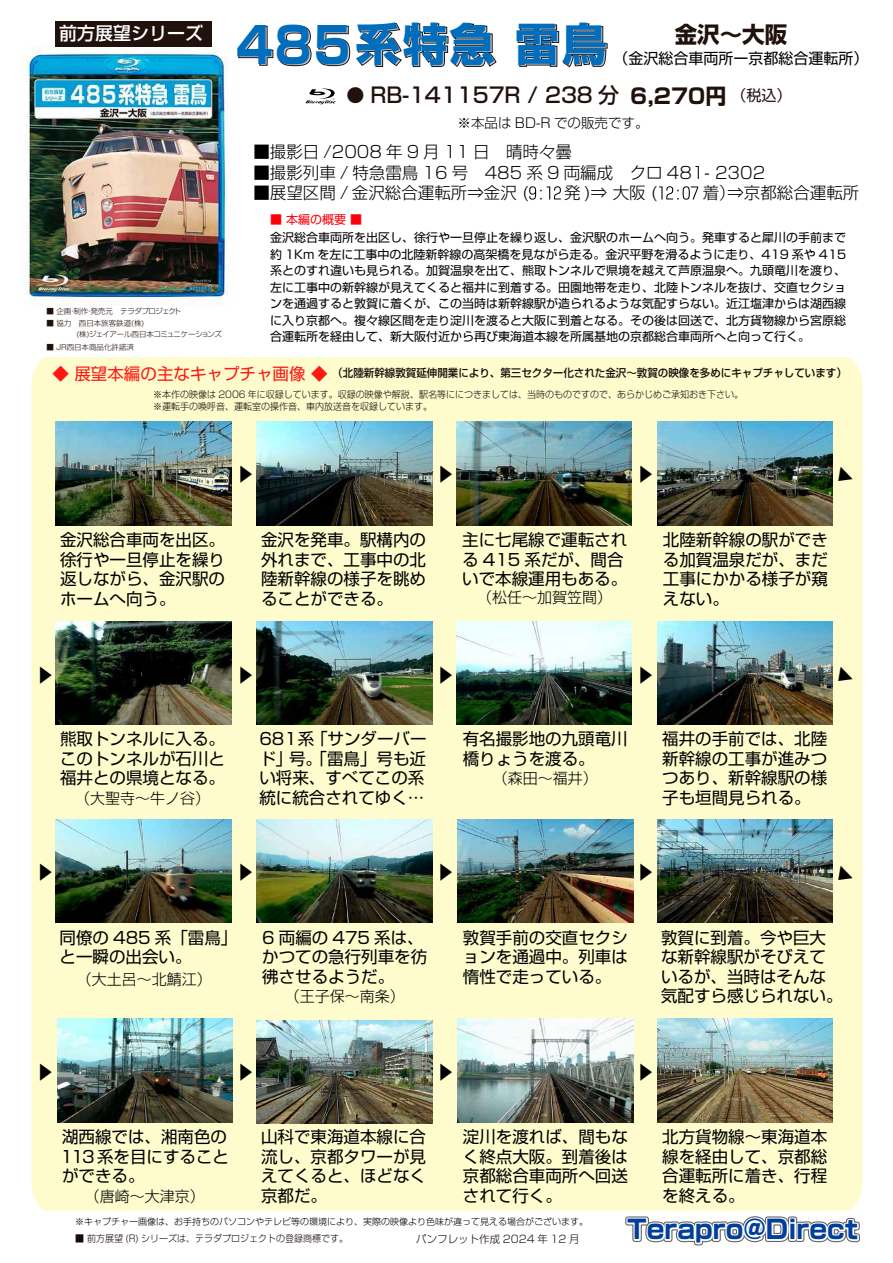
<style>
.page{position:relative;width:893px;height:1263px;background:#fff}
.page>*{position:absolute;margin:0;border:0;box-sizing:border-box;transform-origin:0 0}
.t1{font:700 45px "Shin Go Pro";color:#006ebc}
.t2{font:700 25.8px "Shin Go Pro";color:#003f9a}
.t3{font:700 22.5px "Shin Go Pro";color:#21110d}
.t4{font:500 21px "Shin Go Pro";color:#21110d}
.t5{font:18px "Koz Go Pr 6 N";color:#000}
.t6{font:500 18px "Shin Go Pro";color:#fff}
.t7{font:16.5px/19.5px "Shin Go Pro";color:#000;text-align:justify}
.t8{font:300 16.5px "Shin Go Pro";color:#000}
.t9{font:300 15px "Shin Go Pro";color:#000}
.t10{font:15px "Shin Go Pro";color:#000}
.t11{font:300 13.5px "Shin Go Pro";color:#000}
.t12{font:12px/16.5px "Shin Go Pro";color:#000;text-align:justify}
.t13{font:12px "Shin Go Pro";color:#ff000a}
.t14{font:500 10.95px "Shin Go Pro";color:#160b08;scale:.95 1}
.t15{font:300 10.5px "Shin Go Pro";color:#160b08}
.t16{font:300 9.45px/12.8px "Shin Go Pro";color:#160b08;scale:.95 1}
.t17{font:300 9px "Shin Go Pro";color:#000}
.t18{font:300 7.5px/10.5px "Shin Go Pro";letter-spacing:-.02em;color:#21110d}
.t19{font:300 7.5px "Shin Go Pro";letter-spacing:-.05em;color:#21110d}
.t20{font:300 7.5px "Shin Go Pro";color:#21110d}
.s1{font-size:49.5px}
.s2{font-size:18px}
.s3{font-weight:700}
.s4{font-weight:400;font-size:15px}
.s5{font-weight:400;font-size:16.5px;color:#ff1912}
</style>
<div class="page">
<div style="left:32px;top:357px;width:830px;height:854px;background:#fefbcd"></div>
<img style="left:456px;top:422px;width:176px;height:103px">
<img style="left:256px;top:422px;width:176px;height:103px">
<img style="left:458px;top:819px;width:175px;height:104px">
<img style="left:657px;top:819px;width:175px;height:104px">
<img style="left:256px;top:819px;width:176px;height:104px">
<img style="left:56px;top:422px;width:175px;height:103px">
<img style="left:657px;top:422px;width:175px;height:103px">
<img style="left:56px;top:621px;width:175px;height:104px">
<img style="left:256px;top:621px;width:176px;height:104px">
<img style="left:456px;top:621px;width:176px;height:104px">
<img style="left:657px;top:621px;width:175px;height:104px">
<img style="left:458px;top:1019px;width:175px;height:103px">
<img style="left:657px;top:1019px;width:175px;height:103px">
<img style="left:57px;top:1019px;width:175px;height:103px">
<img style="left:56px;top:819px;width:175px;height:104px">
<img style="left:256px;top:1020px;width:176px;height:104px">
<img style="left:23px;top:46px;width:205px;height:256px">
<svg style="left:357px;top:23px;width:140px;height:44px"></svg>
<svg style="left:517px;top:23px;width:91px;height:45px"></svg>
<svg style="left:238px;top:25px;width:112px;height:41px"></svg>
<div style="left:56px;top:21px;width:156px;height:25px;background:#21110d"></div>
<svg style="left:529px;top:186px;width:32px;height:14px"></svg>
<svg style="left:659px;top:186px;width:39px;height:14px"></svg>
<svg style="left:625px;top:1216px;width:235px;height:30px"></svg>
<svg style="left:306px;top:88px;width:30px;height:16px"></svg>
<svg style="left:833px;top:865px;width:20px;height:21px"></svg>
<svg style="left:833px;top:667px;width:20px;height:20px"></svg>
<svg style="left:833px;top:467px;width:20px;height:20px"></svg>
<h1 class="t1" style="left:236px;top:8px;width:372px"><span class="s1">485</span>系特急 雷鳥</h1>
<p class="t6" style="left:59px;top:19px;width:145px">前方展望シリーズ</p>
<h3 class="t3" style="left:675px;top:17px;width:114px">金沢～大阪</h3>
<p class="t10" style="left:613px;top:46px;width:256px">（金沢総合車両所ー京都総合運転所）</p>
<p class="t4" style="left:346px;top:78px;width:447px"><span class="s2">●</span> RB-141157R / 238 分 <span class="s3">6,270円</span><span class="s4">（税込）</span></p>
<p class="t11" style="left:458px;top:112px;width:192px">※本品は BD-R での販売です。</p>
<p class="t8" style="left:253px;top:138px;width:320px">■撮影日 /2008 年 9 月 11 日 晴時々曇</p>
<p class="t8" style="left:253px;top:180px;width:277px">■展望区間 / 金沢総合運転所⇒金沢 (</p>
<p class="t8" style="left:564px;top:180px;width:95px">発 )⇒ 大阪 (</p>
<p class="t8" style="left:703px;top:180px;width:175px">着）⇒京都総合運転所　</p>
<p class="t8" style="left:253px;top:159px;width:513px">■撮影列車 / 特急雷鳥 16 号　485 系 9 両編成　クロ 481- 2302</p>
<p class="t13" style="left:270px;top:209px;width:93px">■ 本編の概要 ■</p>
<p class="t12" style="left:270px;top:228px;width:578px">金沢総合車両所を出区し、徐行や一旦停止を繰り返し、金沢駅のホームへ向う。発車すると犀川の手前まで約 1Km を左に工事中の北陸新幹線の高架橋を見ながら走る。金沢平野を滑るように走り、419 系や 415系とのすれ違いも見られる。加賀温泉を出て、熊取トンネルで県境を越えて芦原温泉へ。九頭竜川を渡り、左に工事中の新幹線が見えてくると福井に到着する。田園地帯を走り、北陸トンネルを抜け、交直セクションを通過すると敦賀に着くが、この当時は新幹線駅が造られるような気配すらない。近江塩津からは湖西線に入り京都へ。複々線区間を走り淀川を渡ると大阪に到着となる。その後は回送で、北方貨物線から宮原総合運転所を経由して、新大阪付近から再び東海道本線を所属基地の京都総合車両所へと向って行く。</p>
<p class="t19" style="left:46px;top:305px;width:136px">■ 企画・制作・発売元 テラダプロジェクト</p>
<p class="t18" style="left:46px;top:317px;width:177px">■ 協力　西日本旅客鉄道(株)<br>　　　　(株)ジェイアール西日本コミュニケーションズ</p>
<p class="t20" style="left:46px;top:341px;width:89px">■ JR西日本商品化許諾済</p>
<p class="t14" style="left:52px;top:364px;width:838px"><span class="s5">◆ 展望本編の主なキャプチャ画像 ◆</span> （北陸新幹線敦賀延伸開業により、第三セクター化された金沢～敦賀の映像を多めにキャプチャしています）</p>
<p class="t16" style="left:153px;top:387px;width:622px">※本作の映像は 2006 年に収録しています。収録の映像や解説、駅名等ににつきましては、当時のものですので、あらかじめご承知おき下さい。※運転手の喚呼音、運転室の操作音、車内放送音を収録しています。</p>
<p class="t5" style="left:236px;top:464px;width:19px">▶</p>
<p class="t5" style="left:436px;top:464px;width:19px">▶</p>
<p class="t5" style="left:636px;top:464px;width:19px">▶</p>
<p class="t7" style="left:60px;top:528px;width:166px">金沢総合車両を出区。徐行や一旦停止を繰り返しながら、金沢駅のホームへ向う。</p>
<p class="t7" style="left:261px;top:528px;width:166px">金沢を発車。駅構内の外れまで、工事中の北陸新幹線の様子を眺めることができる。</p>
<p class="t7" style="left:462px;top:528px;width:166px;text-align:left">主に七尾線で運転される 415 系だが、間合いで本線運用もある。</p>
<p class="t7" style="left:663px;top:528px;width:166px">北陸新幹線の駅ができる加賀温泉だが、まだ工事にかかる様子が窺えない。</p>
<p class="t9" style="left:477px;top:584px;width:136px">（松任～加賀笠間）</p>
<p class="t5" style="left:36px;top:665px;width:19px">▶</p>
<p class="t5" style="left:236px;top:665px;width:19px">▶</p>
<p class="t5" style="left:436px;top:665px;width:19px">▶</p>
<p class="t5" style="left:636px;top:665px;width:19px">▶</p>
<p class="t7" style="left:259px;top:727px;width:169px;text-align:left">681系「サンダーバード」号。「雷鳥」号も近い将来、すべてこの系統に統合されてゆく…</p>
<p class="t7" style="left:60px;top:727px;width:166px">熊取トンネルに入る。このトンネルが石川と福井との県境となる。</p>
<p class="t7" style="left:463px;top:727px;width:166px">有名撮影地の九頭竜川橋りょうを渡る。</p>
<p class="t9" style="left:493px;top:766px;width:106px">（森田～福井）</p>
<p class="t9" style="left:75px;top:786px;width:136px">（大聖寺～牛ノ谷）</p>
<p class="t7" style="left:662px;top:727px;width:166px">福井の手前では、北陸新幹線の工事が進みつつあり、新幹線駅の様子も垣間見られる。</p>
<p class="t5" style="left:36px;top:862px;width:19px">▶</p>
<p class="t5" style="left:236px;top:862px;width:19px">▶</p>
<p class="t5" style="left:436px;top:862px;width:19px">▶</p>
<p class="t5" style="left:636px;top:862px;width:19px">▶</p>
<p class="t7" style="left:60px;top:926px;width:179px">同僚の 485 系「雷鳥」と一瞬の出会い。</p>
<p class="t9" style="left:77px;top:966px;width:136px">（大土呂～北鯖江）</p>
<p class="t7" style="left:262px;top:926px;width:167px;text-align:left">6 両編の 475 系は、かつての急行列車を彷彿させるようだ。</p>
<p class="t9" style="left:285px;top:983px;width:121px">（王子保～南条）</p>
<p class="t7" style="left:463px;top:926px;width:166px">敦賀手前の交直セクションを通過中。列車は惰性で走っている。</p>
<p class="t7" style="left:661px;top:926px;width:183px;text-align:left">敦賀に到着。今や巨大な新幹線駅がそびえているが、当時はそんな気配すら感じられない。</p>
<p class="t5" style="left:36px;top:1063px;width:19px">▶</p>
<p class="t5" style="left:236px;top:1063px;width:19px">▶</p>
<p class="t5" style="left:436px;top:1063px;width:19px">▶</p>
<p class="t5" style="left:636px;top:1063px;width:19px">▶</p>
<p class="t7" style="left:60px;top:1125px;width:170px;text-align:left">湖西線では、湘南色の<br>113系を目にすることができる。</p>
<p class="t9" style="left:85px;top:1184px;width:121px">（唐崎～大津京）</p>
<p class="t7" style="left:261px;top:1125px;width:166px">山科で東海道本線に合流し、京都タワーが見えてくると、ほどなく京都だ。</p>
<p class="t7" style="left:463px;top:1125px;width:166px">淀川を渡れば、間もなく終点大阪。到着後は京都総合車両所へ回送されて行く。</p>
<p class="t7" style="left:662px;top:1125px;width:166px">北方貨物線～東海道本線を経由して、京都総合運転所に着き、行程を終える。</p>
<p class="t17" style="left:75px;top:1214px;width:514px">※キャプチャー画像は、お手持ちのパソコンやテレビ等の環境により、実際の映像より色味が違って見える場合がございます。</p>
<p class="t16" style="left:75px;top:1231px;width:289px">■ 前方展望 (R) シリーズは、テラダプロジェクトの登録商標です。</p>
<p class="t15" style="left:416px;top:1230px;width:165px">パンフレット作成 2024 年 12 月</p>
<h2 class="t2" style="left:627px;top:1209px;width:232px">Terapro@Direct</h2>
</div>
